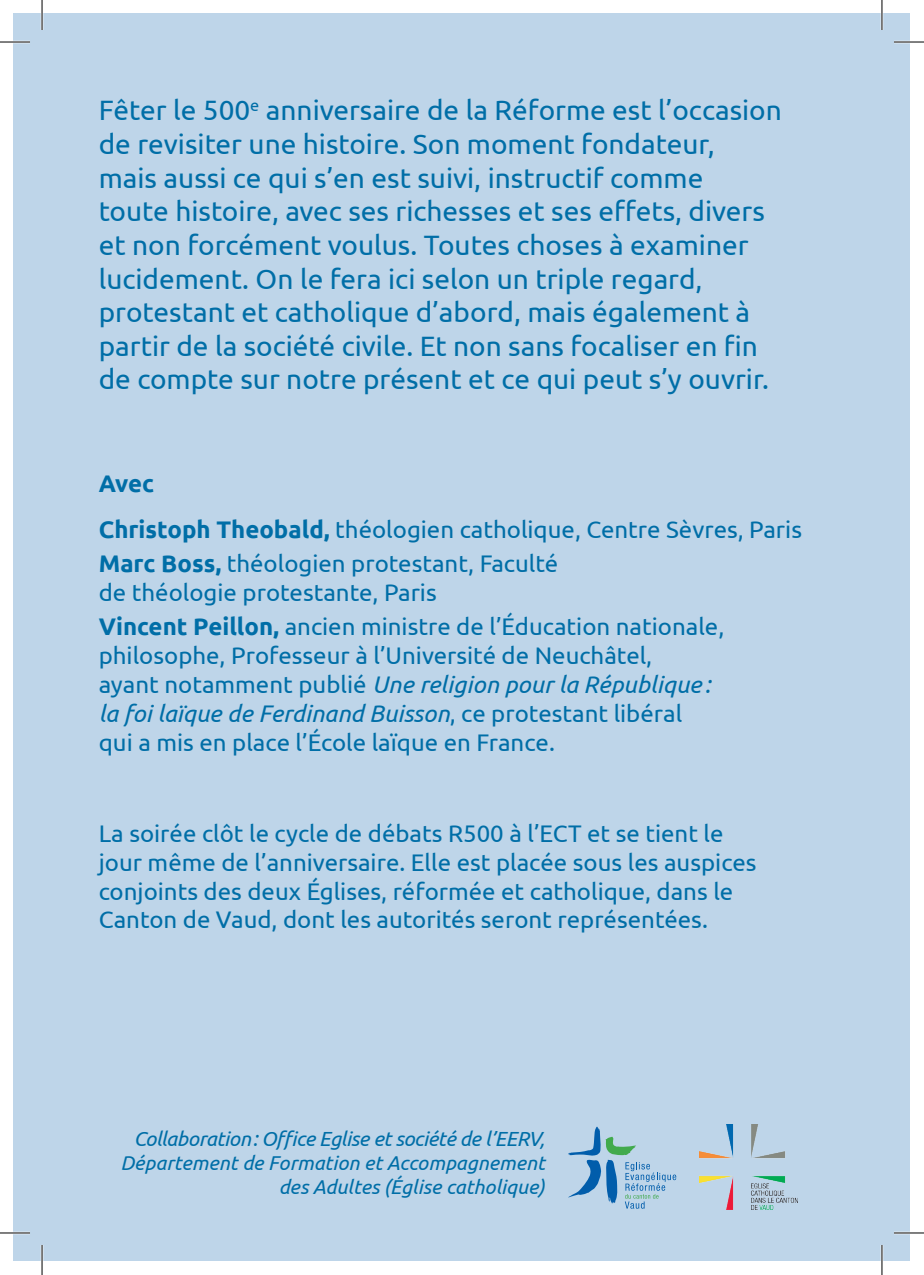
<style>
.page{position:relative;width:924px;height:1275px;background:#fff}
.page>*{position:absolute;margin:0;border:0;box-sizing:border-box;transform-origin:0 0}
.t1{font:28px/33.6px "Ubuntu";color:#006ea7}
.t2{font:24px/28.8px "Ubuntu";color:#006ea7}
.t3{font:italic 20.4px "Ubuntu";letter-spacing:-.02em;color:#006ea7}
.t4{font:italic 20px/24px "Ubuntu";color:#006ea7;text-align:right}
.s1{font-weight:700}
.s2{font-style:italic}
</style>
<div class="page">
<div style="left:14px;top:14px;width:895px;height:1247px;background:#bed5e9"></div>
<img style="left:699px;top:1124px;width:98px;height:85px">
<svg style="left:568px;top:1126px;width:108px;height:82px"></svg>
<hr style="left:0;top:41px;width:30px;height:2px;background:#fff">
<hr style="left:893px;top:41px;width:30px;height:2px;background:#fff">
<hr style="left:0;top:1231px;width:30px;height:3px;background:#fff">
<hr style="left:893px;top:1231px;width:30px;height:3px;background:#fff">
<hr style="left:41px;top:0;width:2px;height:30px;background:#fff">
<hr style="left:41px;top:1245px;width:2px;height:30px;background:#fff">
<hr style="left:880px;top:0;width:2px;height:30px;background:#fff">
<hr style="left:880px;top:1245px;width:2px;height:30px;background:#fff">
<hr style="left:0;top:42px;width:30px;height:1px;background:#000">
<hr style="left:893px;top:42px;width:30px;height:1px;background:#000">
<hr style="left:0;top:1232px;width:30px;height:1px;background:#000">
<hr style="left:893px;top:1232px;width:30px;height:1px;background:#000">
<hr style="left:42px;top:0;width:1px;height:30px;background:#000">
<hr style="left:42px;top:1245px;width:1px;height:30px;background:#000">
<hr style="left:881px;top:0;width:1px;height:30px;background:#000">
<hr style="left:881px;top:1245px;width:1px;height:30px;background:#000">
<p class="t1" style="left:99px;top:93px;width:684px">Fêter le 500<sup>e</sup> anniversaire de la Réforme est l’occasion de revisiter une histoire. Son moment fondateur,<br>mais aussi ce qui s’en est suivi, instructif comme<br>toute histoire, avec ses richesses et ses effets, divers et non forcément voulus. Toutes choses à examiner lucidement. On le fera ici selon un triple regard, protestant et catholique d’abord, mais également à partir de la société civile. Et non sans focaliser en fin de compte sur notre présent et ce qui peut s’y ouvrir.</p>
<p class="t2" style="left:99px;top:460px;width:704px;line-height:45.8px"><span class="s1">Avec<br>Christoph Theobald,</span> théologien catholique, Centre Sèvres, Paris</p>
<p class="t2" style="left:99px;top:548px;width:461px"><span class="s1">Marc Boss,</span> théologien protestant, Faculté de théologie protestante, Paris</p>
<p class="t2" style="left:99px;top:612px;width:626px"><span class="s1">Vincent Peillon,</span> ancien ministre de l’Éducation nationale, philosophe, Professeur à l’Université de Neuchâtel,<br>ayant notamment publié <span class="s2">Une religion pour la République: la foi laïque de Ferdinand Buisson</span>, ce protestant libéral<br>qui a mis en place l’École laïque en France.</p>
<p class="t2" style="left:99px;top:818px;width:659px">La soirée clôt le cycle de débats R500 à l’ECT et se tient le jour même de l’anniversaire. Elle est placée sous les auspices conjoints des deux Églises, réformée et catholique, dans le Canton de Vaud, dont les autorités seront représentées.</p>
<p class="t3" style="left:134px;top:1126px;width:412px">Collaboration : Office Eglise et société de l’EERV,</p>
<p class="t4" style="left:120px;top:1150px;width:426px">Département de Formation et Accompagnement des Adultes (Église catholique)</p>
</div>
